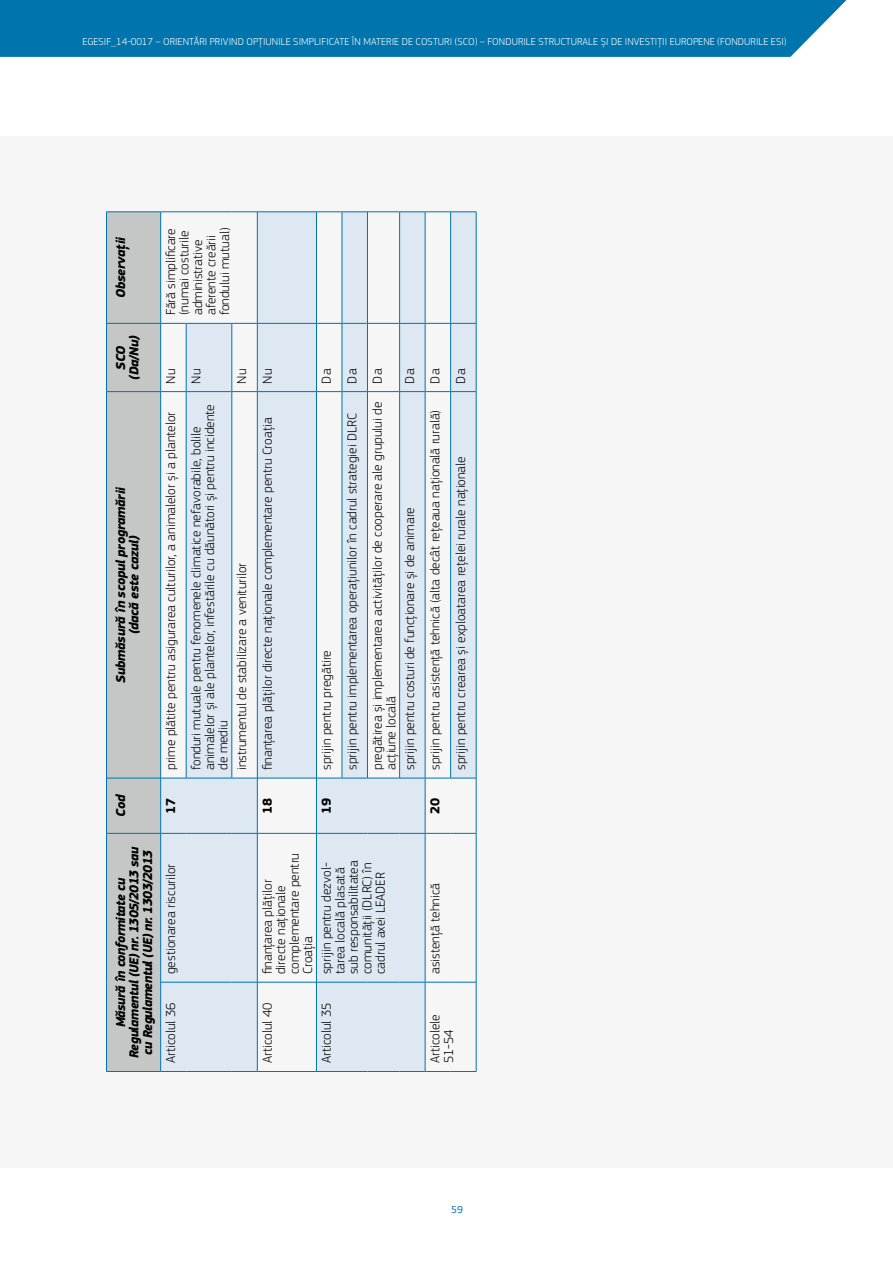
<style>
.page{position:relative;width:893px;height:1263px;background:#fff}
.page>*{position:absolute;margin:0;border:0;box-sizing:border-box;transform-origin:0 0}
.t1{font:300 13.5px/13.5px "EC Square Sans Pro";color:#000}
.t2{font:italic 700 13.5px/13.5px "EC Square Sans Pro";letter-spacing:-.03em;color:#000;text-align:center}
.t3{font:700 13.5px "EC Square Sans Pro";color:#000}
.t4{font:300 10.5px "EC Square Sans Pro";letter-spacing:.005em;color:#fff}
.t5{font:10.5px "EC Square Sans Pro";color:#0074ac}
</style>
<div class="page">
<div style="left:0;top:0;width:847px;height:57px;background:#0074ac"></div>
<div style="left:0;top:136px;width:893px;height:1031px;background:#f6f6f6"></div>
<svg style="left:186px;top:213px;width:290px;height:858px;fill:#dee8f3"></svg>
<hr style="left:106px;top:982px;width:1px;height:90px;background:#0074ac">
<hr style="left:106px;top:833px;width:1px;height:149px;background:#0074ac">
<hr style="left:106px;top:778px;width:1px;height:55px;background:#0074ac">
<hr style="left:106px;top:392px;width:1px;height:386px;background:#0074ac">
<hr style="left:106px;top:323px;width:1px;height:69px;background:#0074ac">
<hr style="left:106px;top:212px;width:1px;height:111px;background:#0074ac">
<hr style="left:186px;top:1071px;width:46px;height:1px;background:#0074ac">
<svg style="left:232px;top:1071px;width:25px;height:1px"></svg>
<hr style="left:186px;top:982px;width:46px;height:1px;background:#0074ac">
<svg style="left:232px;top:982px;width:25px;height:1px"></svg>
<hr style="left:186px;top:833px;width:46px;height:1px;background:#0074ac">
<svg style="left:232px;top:833px;width:25px;height:1px"></svg>
<svg style="left:107px;top:212px;width:79px;height:860px"></svg>
<hr style="left:186px;top:212px;width:46px;height:1px;background:#0074ac">
<svg style="left:232px;top:212px;width:25px;height:1px"></svg>
<hr style="left:186px;top:778px;width:46px;height:1px;background:#0074ac">
<hr style="left:186px;top:392px;width:1px;height:386px;background:#0074ac">
<hr style="left:186px;top:391px;width:46px;height:1px;background:#0074ac">
<hr style="left:186px;top:323px;width:1px;height:69px;background:#0074ac">
<hr style="left:186px;top:323px;width:46px;height:1px;background:#0074ac">
<svg style="left:232px;top:778px;width:25px;height:1px"></svg>
<hr style="left:232px;top:392px;width:1px;height:386px;background:#0074ac">
<svg style="left:233px;top:391px;width:24px;height:1px"></svg>
<hr style="left:232px;top:323px;width:1px;height:69px;background:#0074ac">
<svg style="left:232px;top:323px;width:25px;height:1px"></svg>
<hr style="left:258px;top:1071px;width:58px;height:1px;background:#0074ac">
<hr style="left:257px;top:982px;width:1px;height:90px;background:#0074ac">
<hr style="left:258px;top:982px;width:58px;height:1px;background:#0074ac">
<hr style="left:257px;top:833px;width:1px;height:149px;background:#0074ac">
<hr style="left:258px;top:833px;width:58px;height:1px;background:#0074ac">
<hr style="left:257px;top:778px;width:1px;height:55px;background:#0074ac">
<hr style="left:258px;top:778px;width:58px;height:1px;background:#0074ac">
<hr style="left:257px;top:392px;width:1px;height:386px;background:#0074ac">
<hr style="left:258px;top:391px;width:58px;height:1px;background:#0074ac">
<hr style="left:257px;top:323px;width:1px;height:69px;background:#0074ac">
<hr style="left:258px;top:323px;width:58px;height:1px;background:#0074ac">
<hr style="left:257px;top:212px;width:1px;height:111px;background:#0074ac">
<hr style="left:258px;top:212px;width:58px;height:1px;background:#0074ac">
<svg style="left:317px;top:1071px;width:50px;height:1px"></svg>
<hr style="left:367px;top:1071px;width:33px;height:1px;background:#0074ac">
<hr style="left:316px;top:982px;width:1px;height:90px;background:#0074ac">
<svg style="left:317px;top:982px;width:50px;height:1px"></svg>
<hr style="left:367px;top:982px;width:33px;height:1px;background:#0074ac">
<hr style="left:316px;top:833px;width:1px;height:149px;background:#0074ac">
<svg style="left:317px;top:833px;width:50px;height:1px"></svg>
<hr style="left:367px;top:833px;width:33px;height:1px;background:#0074ac">
<hr style="left:316px;top:778px;width:1px;height:55px;background:#0074ac">
<hr style="left:316px;top:392px;width:1px;height:386px;background:#0074ac">
<hr style="left:316px;top:323px;width:1px;height:69px;background:#0074ac">
<hr style="left:316px;top:212px;width:1px;height:111px;background:#0074ac">
<svg style="left:317px;top:778px;width:50px;height:1px"></svg>
<hr style="left:342px;top:392px;width:1px;height:386px;background:#0074ac">
<svg style="left:317px;top:391px;width:50px;height:1px"></svg>
<hr style="left:342px;top:323px;width:1px;height:69px;background:#0074ac">
<svg style="left:317px;top:323px;width:50px;height:1px"></svg>
<hr style="left:342px;top:212px;width:1px;height:111px;background:#0074ac">
<svg style="left:317px;top:212px;width:50px;height:1px"></svg>
<hr style="left:368px;top:778px;width:31px;height:1px;background:#0074ac">
<hr style="left:367px;top:392px;width:1px;height:386px;background:#0074ac">
<hr style="left:368px;top:391px;width:31px;height:1px;background:#0074ac">
<hr style="left:367px;top:323px;width:1px;height:69px;background:#0074ac">
<hr style="left:368px;top:323px;width:31px;height:1px;background:#0074ac">
<hr style="left:367px;top:212px;width:1px;height:111px;background:#0074ac">
<hr style="left:368px;top:212px;width:31px;height:1px;background:#0074ac">
<hr style="left:399px;top:392px;width:1px;height:386px;background:#0074ac">
<hr style="left:399px;top:323px;width:1px;height:69px;background:#0074ac">
<hr style="left:399px;top:212px;width:1px;height:111px;background:#0074ac">
<svg style="left:400px;top:1071px;width:76px;height:1px"></svg>
<hr style="left:425px;top:982px;width:1px;height:90px;background:#0074ac">
<svg style="left:400px;top:982px;width:76px;height:1px"></svg>
<hr style="left:425px;top:833px;width:1px;height:149px;background:#0074ac">
<svg style="left:400px;top:833px;width:76px;height:1px"></svg>
<hr style="left:425px;top:778px;width:1px;height:55px;background:#0074ac">
<hr style="left:425px;top:392px;width:1px;height:386px;background:#0074ac">
<hr style="left:425px;top:323px;width:1px;height:69px;background:#0074ac">
<hr style="left:425px;top:212px;width:1px;height:111px;background:#0074ac">
<hr style="left:476px;top:982px;width:1px;height:90px;background:#0074ac">
<hr style="left:476px;top:833px;width:1px;height:149px;background:#0074ac">
<hr style="left:476px;top:778px;width:1px;height:55px;background:#0074ac">
<svg style="left:400px;top:778px;width:76px;height:1px"></svg>
<hr style="left:450px;top:392px;width:1px;height:386px;background:#0074ac">
<hr style="left:476px;top:392px;width:1px;height:386px;background:#0074ac">
<svg style="left:400px;top:391px;width:76px;height:1px"></svg>
<hr style="left:450px;top:323px;width:1px;height:69px;background:#0074ac">
<hr style="left:476px;top:323px;width:1px;height:69px;background:#0074ac">
<svg style="left:400px;top:323px;width:76px;height:1px"></svg>
<hr style="left:450px;top:212px;width:1px;height:111px;background:#0074ac">
<svg style="left:400px;top:212px;width:76px;height:1px"></svg>
<hr style="left:476px;top:212px;width:1px;height:111px;background:#0074ac">
<p class="t4" style="left:82px;top:35px;width:706px">EGESIF_14-0017 – ORIENTĂRI PRIVIND OPȚIUNILE SIMPLIFICATE ÎN MATERIE DE COSTURI (SCO) – FONDURILE STRUCTURALE ȘI DE INVESTIȚII EUROPENE (FONDURILE ESI)</p>
<p class="t2" style="left:114px;top:298px;width:63px;rotate:-90deg">Observații</p>
<p class="t2" style="left:114px;top:380px;width:46px;rotate:-90deg">SCO (Da/Nu)</p>
<p class="t2" style="left:114px;top:682px;width:197px;rotate:-90deg">Submăsură în scopul programării (dacă este cazul)</p>
<p class="t2" style="left:114px;top:817px;width:24px;rotate:-90deg">Cod</p>
<p class="t1" style="left:164px;top:315px;width:89px;rotate:-90deg">Fără simplificare (numai costurile administrative aferente creării fondului mutual)</p>
<p class="t1" style="left:164px;top:383px;width:16px;rotate:-90deg">Nu</p>
<p class="t1" style="left:164px;top:770px;width:359px;rotate:-90deg">prime plătite pentru asigurarea culturilor, a animalelor și a plantelor</p>
<p class="t3" style="left:163px;top:814px;width:18px;rotate:-90deg">17</p>
<p class="t1" style="left:189px;top:383px;width:16px;rotate:-90deg">Nu</p>
<p class="t1" style="left:189px;top:770px;width:367px;rotate:-90deg">fonduri mutuale pentru fenomenele climatice nefavorabile, bolile animalelor și ale plantelor, infestările cu dăunători și pentru incidente de mediu</p>
<p class="t1" style="left:235px;top:383px;width:16px;rotate:-90deg">Nu</p>
<p class="t1" style="left:235px;top:770px;width:209px;rotate:-90deg">instrumentul de stabilizare a veniturilor</p>
<p class="t2" style="left:114px;top:1058px;width:213px;rotate:-90deg">Măsură în conformitate cu<br>Regulamentul (UE) nr. 1305/2013 sau cu Regulamentul (UE) nr. 1303/2013</p>
<p class="t1" style="left:164px;top:974px;width:112px;rotate:-90deg">gestionarea riscurilor</p>
<p class="t1" style="left:164px;top:1063px;width:62px;rotate:-90deg">Articolul 36</p>
<p class="t1" style="left:260px;top:383px;width:16px;rotate:-90deg">Nu</p>
<p class="t1" style="left:320px;top:383px;width:16px;rotate:-90deg">Da</p>
<p class="t1" style="left:345px;top:383px;width:16px;rotate:-90deg">Da</p>
<p class="t1" style="left:371px;top:383px;width:16px;rotate:-90deg">Da</p>
<p class="t1" style="left:403px;top:383px;width:16px;rotate:-90deg">Da</p>
<p class="t1" style="left:428px;top:383px;width:16px;rotate:-90deg">Da</p>
<p class="t1" style="left:454px;top:383px;width:16px;rotate:-90deg">Da</p>
<p class="t1" style="left:260px;top:770px;width:354px;rotate:-90deg">finanțarea plăților directe naționale complementare pentru Croația</p>
<p class="t1" style="left:320px;top:770px;width:121px;rotate:-90deg">sprijin pentru pregătire</p>
<p class="t1" style="left:345px;top:770px;width:358px;rotate:-90deg">sprijin pentru implementarea operațiunilor în cadrul strategiei DLRC</p>
<p class="t1" style="left:371px;top:770px;width:370px;rotate:-90deg">pregătirea și implementarea activităților de cooperare ale grupului de acțiune locală</p>
<p class="t1" style="left:403px;top:770px;width:264px;rotate:-90deg">sprijin pentru costuri de funcționare și de animare</p>
<p class="t1" style="left:428px;top:770px;width:361px;rotate:-90deg">sprijin pentru asistență tehnică (alta decât rețeaua națională rurală)</p>
<p class="t1" style="left:454px;top:770px;width:315px;rotate:-90deg">sprijin pentru crearea și exploatarea rețelei rurale naționale</p>
<p class="t3" style="left:259px;top:814px;width:18px;rotate:-90deg">18</p>
<p class="t3" style="left:318px;top:814px;width:18px;rotate:-90deg">19</p>
<p class="t3" style="left:427px;top:814px;width:18px;rotate:-90deg">20</p>
<p class="t1" style="left:260px;top:974px;width:123px;rotate:-90deg">finanțarea plăților directe naționale complementare pentru<br>Croația</p>
<p class="t1" style="left:320px;top:974px;width:115px;rotate:-90deg">sprijin pentru dezvol&shy;tarea locală plasată sub responsabilitatea comunității (DLRC) în cadrul axei LEADER</p>
<p class="t1" style="left:260px;top:1063px;width:62px;rotate:-90deg">Articolul 40</p>
<p class="t1" style="left:320px;top:1063px;width:62px;rotate:-90deg">Articolul 35</p>
<p class="t1" style="left:428px;top:974px;width:93px;rotate:-90deg">asistență tehnică</p>
<p class="t1" style="left:428px;top:1063px;width:51px;rotate:-90deg">Articolele<br>51-54</p>
<p class="t5" style="left:451px;top:1203px;width:13px">59</p>
</div>
